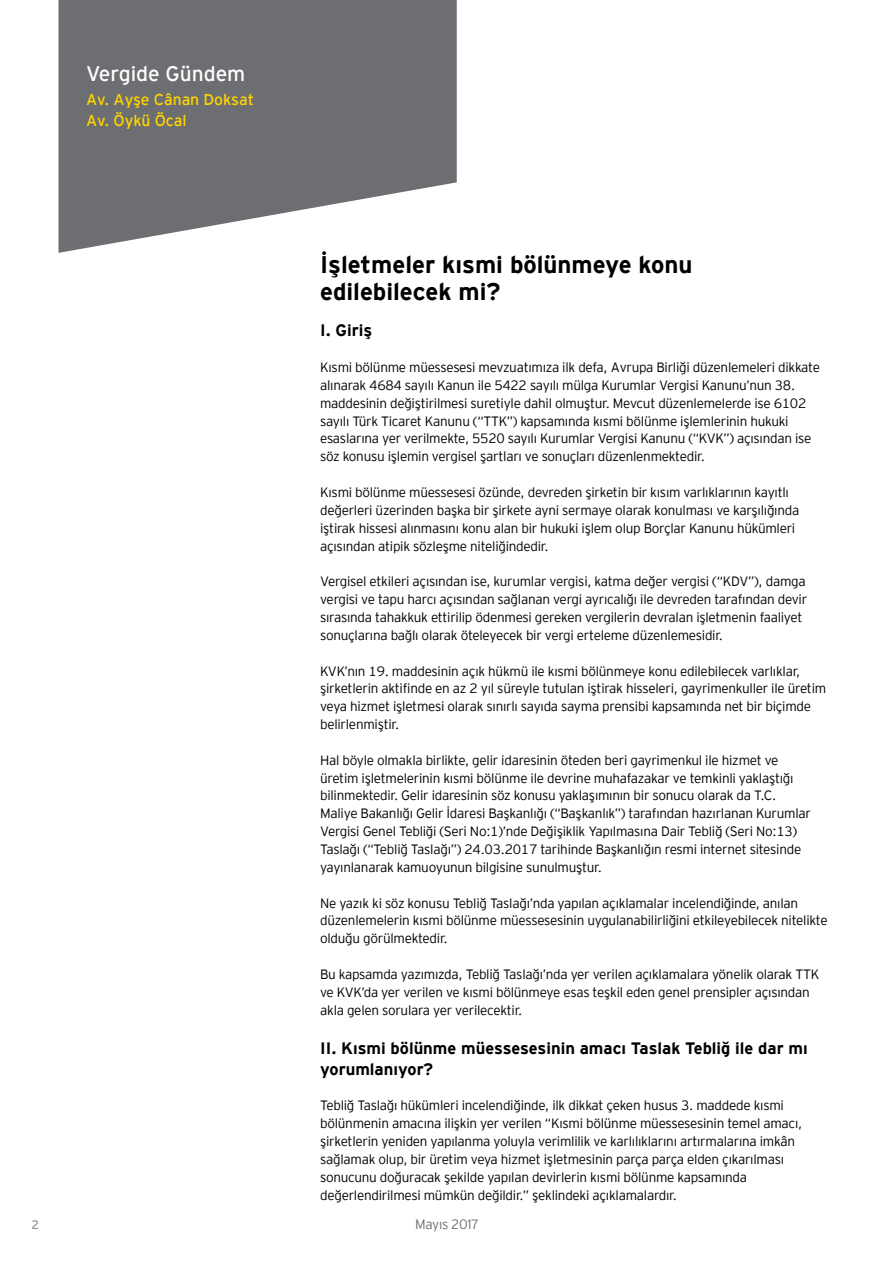
<style>
.page{position:relative;width:893px;height:1263px;background:#fff}
.page>*{position:absolute;margin:0;border:0;box-sizing:border-box;transform-origin:0 0}
.t1{font:700 24px/27px "EY Interstate";color:#000}
.t2{font:21px "EY Interstate";color:#fff}
.t3{font:700 16.5px/21px "EY Interstate";color:#000}
.t4{font:15.75px/21px "EY Interstate";color:#ffd400}
.t5{font:300 13.5px/17.9px "EY Interstate";letter-spacing:-.02em;color:#000}
.t6{font:300 13.5px "EY Interstate";letter-spacing:-.02em;color:#6d6e71}
.t7{font:12.3px "EY Interstate";color:#939598}
</style>
<div class="page">
<svg style="left:58px;top:0;width:399px;height:253px;fill:#6d6e71"></svg>
<h2 class="t2" style="left:86px;top:58px;width:161px">Vergide Gündem</h2>
<p class="t4" style="left:86px;top:88px;width:169px">Av. Ayşe Cânan Doksat<br>Av. Öykü Öcal</p>
<h1 class="t1" style="left:320px;top:250px;width:374px">İşletmeler kısmi bölünmeye konu edilebilecek mi?</h1>
<p class="t3" style="left:320px;top:319px;width:54px">I. Giriş</p>
<p class="t5" style="left:320px;top:358px;width:501px">Kısmi bölünme müessesesi mevzuatımıza ilk defa, Avrupa Birliği düzenlemeleri dikkate alınarak 4684 sayılı Kanun ile 5422 sayılı mülga Kurumlar Vergisi Kanunu’nun 38. maddesinin değiştirilmesi suretiyle dahil olmuştur. Mevcut düzenlemelerde ise 6102 sayılı Türk Ticaret Kanunu (“TTK”) kapsamında kısmi bölünme işlemlerinin hukuki esaslarına yer verilmekte, 5520 sayılı Kurumlar Vergisi Kanunu (“KVK”) açısından ise söz konusu işlemin vergisel şartları ve sonuçları düzenlenmektedir.</p>
<p class="t5" style="left:320px;top:482px;width:481px">Kısmi bölünme müessesesi özünde, devreden şirketin bir kısım varlıklarının kayıtlı değerleri üzerinden başka bir şirkete ayni sermaye olarak konulması ve karşılığında iştirak hissesi alınmasını konu alan bir hukuki işlem olup Borçlar Kanunu hükümleri açısından atipik sözleşme niteliğindedir.</p>
<p class="t5" style="left:320px;top:572px;width:489px">Vergisel etkileri açısından ise, kurumlar vergisi, katma değer vergisi (“KDV”), damga vergisi ve tapu harcı açısından sağlanan vergi ayrıcalığı ile devreden tarafından devir sırasında tahakkuk ettirilip ödenmesi gereken vergilerin devralan işletmenin faaliyet sonuçlarına bağlı olarak öteleyecek bir vergi erteleme düzenlemesidir.</p>
<p class="t5" style="left:320px;top:661px;width:508px">KVK’nın 19. maddesinin açık hükmü ile kısmi bölünmeye konu edilebilecek varlıklar, şirketlerin aktifinde en az 2 yıl süreyle tutulan iştirak hisseleri, gayrimenkuller ile üretim veya hizmet işletmesi olarak sınırlı sayıda sayma prensibi kapsamında net bir biçimde belirlenmiştir.</p>
<p class="t5" style="left:320px;top:750px;width:492px">Hal böyle olmakla birlikte, gelir idaresinin öteden beri gayrimenkul ile hizmet ve üretim işletmelerinin kısmi bölünme ile devrine muhafazakar ve temkinli yaklaştığı bilinmektedir. Gelir idaresinin söz konusu yaklaşımının bir sonucu olarak da T.C.<br>Maliye Bakanlığı Gelir İdaresi Başkanlığı (“Başkanlık”) tarafından hazırlanan Kurumlar Vergisi Genel Tebliği (Seri No:1)’nde Değişiklik Yapılmasına Dair Tebliğ (Seri No:13)<br>Taslağı (“Tebliğ Taslağı”) 24.03.2017 tarihinde Başkanlığın resmi internet sitesinde yayınlanarak kamuoyunun bilgisine sunulmuştur.</p>
<p class="t5" style="left:320px;top:893px;width:509px">Ne yazık ki söz konusu Tebliğ Taslağı’nda yapılan açıklamalar incelendiğinde, anılan düzenlemelerin kısmi bölünme müessesesinin uygulanabilirliğini etkileyebilecek nitelikte olduğu görülmektedir.</p>
<p class="t5" style="left:320px;top:964px;width:501px">Bu kapsamda yazımızda, Tebliğ Taslağı’nda yer verilen açıklamalara yönelik olarak TTK ve KVK’da yer verilen ve kısmi bölünmeye esas teşkil eden genel prensipler açısından akla gelen sorulara yer verilecektir.</p>
<p class="t3" style="left:320px;top:1036px;width:489px">II. Kısmi bölünme müessesesinin amacı Taslak Tebliğ ile dar mı yorumlanıyor?</p>
<p class="t5" style="left:320px;top:1096px;width:484px">Tebliğ Taslağı hükümleri incelendiğinde, ilk dikkat çeken husus 3. maddede kısmi bölünmenin amacına ilişkin yer verilen “Kısmi bölünme müessesesinin temel amacı, şirketlerin yeniden yapılanma yoluyla verimlilik ve karlılıklarını artırmalarına imkân sağlamak olup, bir üretim veya hizmet işletmesinin parça parça elden çıkarılması sonucunu doğuracak şekilde yapılan devirlerin kısmi bölünme kapsamında değerlendirilmesi mümkün değildir.” şeklindeki açıklamalardır.</p>
<p class="t7" style="left:31px;top:1215px;width:9px">2</p>
<p class="t6" style="left:415px;top:1215px;width:65px">Mayıs 2017</p>
</div>
